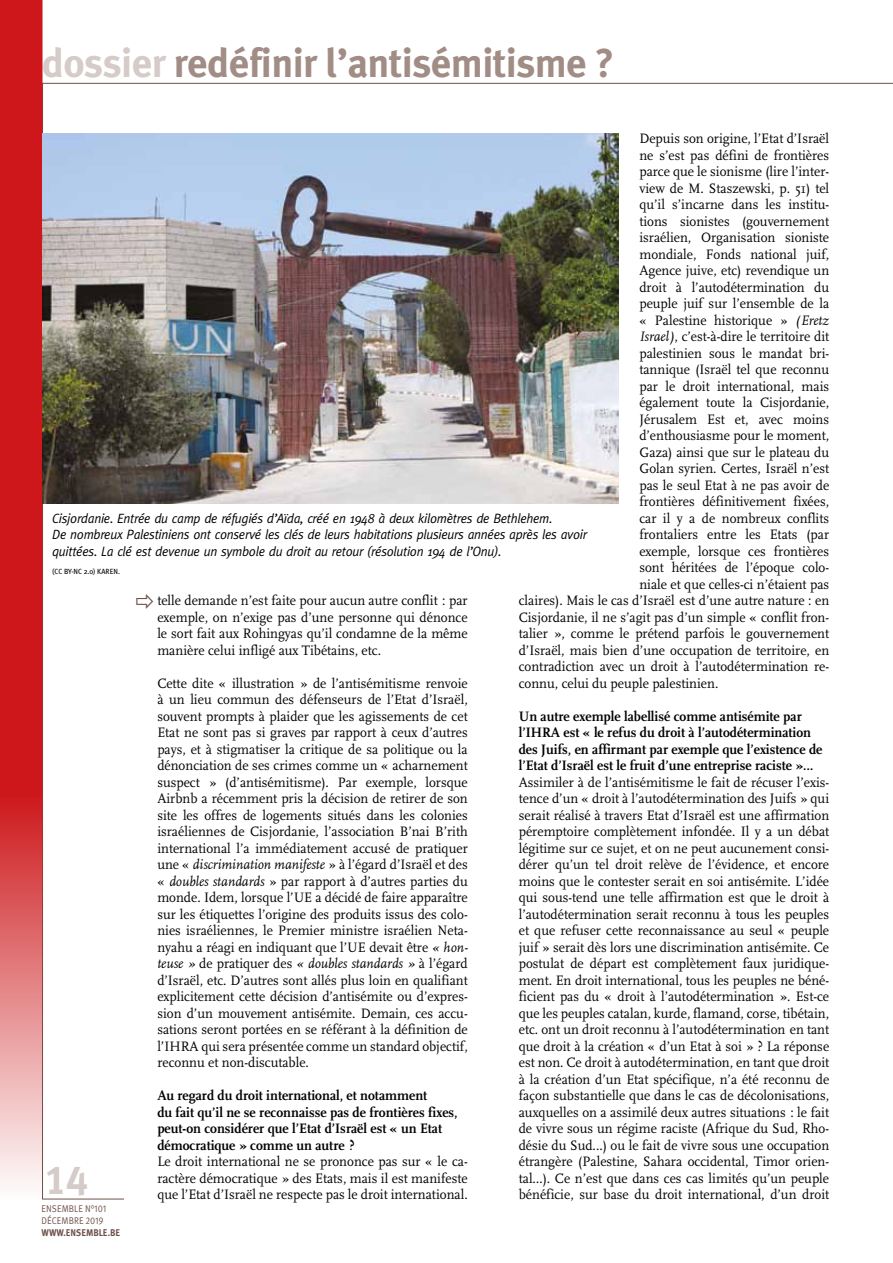
<style>
.page{position:relative;width:893px;height:1263px;background:#fff}
.page>*{position:absolute;margin:0;border:0;box-sizing:border-box;transform-origin:0 0}
.t1{font:700 40.5px "Meta Plus";letter-spacing:-.015em;color:#a28d86}
.t2{font:40.5px "Meta Plus Bold Caps";color:#d5cbc9}
.t3{font:14.25px/16.5px "FF Scala";color:#000;text-align:justify;scale:.95 1}
.t4{font:700 14.25px/16.5px "FF Scala";color:#000;scale:.95 1}
.t5{font:italic 13.5px/16.5px "Meta";letter-spacing:-.02em;color:#000;scale:.95 1}
.t6{font:9.75px/12px "Meta Pro";letter-spacing:.01em;color:#6f524b;scale:.9 1}
.t7{font:700 9.75px "Meta Plus";color:#6f524b;scale:.9 1}
.t8{font:7.5px "Meta Plus";letter-spacing:-.005em;color:#000;scale:.95 1}
.s1{color:#d5cbc9}
.s2{font-style:italic}
</style>
<div class="page">
<svg style="left:0;top:0;width:43px;height:1199px;background:#d33e40"></svg>
<img style="left:43px;top:133px;width:575px;height:370px">
<h1 class="t1" style="left:42px;top:39px;width:574px"><span class="s1">dossier</span> redéfinir l’antisémitisme ?</h1>
<p class="t3" style="left:639px;top:130px;width:201px">Depuis son origine, l’Etat d’Israël</p>
<p class="t3" style="left:639px;top:147px;width:201px">ne s’est pas défini de frontières</p>
<p class="t3" style="left:639px;top:163px;width:201px">parce que le sionisme (lire l’inter-</p>
<p class="t3" style="left:639px;top:180px;width:201px">view de M. Staszewski, p. 51) tel</p>
<p class="t3" style="left:639px;top:196px;width:201px">qu’il s’incarne dans les institu-</p>
<p class="t3" style="left:639px;top:213px;width:201px">tions sionistes (gouvernement</p>
<p class="t3" style="left:639px;top:229px;width:201px">israélien, Organisation sioniste</p>
<p class="t3" style="left:639px;top:246px;width:201px">mondiale, Fonds national juif,</p>
<p class="t3" style="left:639px;top:262px;width:201px">Agence juive, etc) revendique un</p>
<p class="t3" style="left:639px;top:279px;width:201px">droit à l’autodétermination du</p>
<p class="t3" style="left:639px;top:295px;width:201px">peuple juif sur l’ensemble de la</p>
<p class="t3" style="left:639px;top:312px;width:201px">« Palestine historique » <span class="s2">(Eretz</span></p>
<p class="t3" style="left:639px;top:328px;width:201px"><span class="s2">Israel)</span>, c’est-à-dire le territoire dit</p>
<p class="t3" style="left:639px;top:345px;width:201px">palestinien sous le mandat bri-</p>
<p class="t3" style="left:639px;top:361px;width:201px">tannique (Israël tel que reconnu</p>
<p class="t3" style="left:639px;top:378px;width:201px">par le droit international, mais</p>
<p class="t3" style="left:639px;top:395px;width:201px">également toute la Cisjordanie,</p>
<p class="t3" style="left:639px;top:411px;width:201px">Jérusalem Est et, avec moins</p>
<p class="t3" style="left:639px;top:428px;width:201px">d’enthousiasme pour le moment,</p>
<p class="t3" style="left:639px;top:444px;width:201px">Gaza) ainsi que sur le plateau du</p>
<p class="t3" style="left:639px;top:461px;width:201px">Golan syrien. Certes, Israël n’est</p>
<p class="t3" style="left:639px;top:477px;width:201px">pas le seul Etat à ne pas avoir de</p>
<p class="t3" style="left:639px;top:494px;width:201px">frontières définitivement fixées,</p>
<p class="t3" style="left:639px;top:510px;width:201px">car il y a de nombreux conflits</p>
<p class="t3" style="left:639px;top:527px;width:201px">frontaliers entre les Etats (par</p>
<p class="t3" style="left:639px;top:543px;width:201px">exemple, lorsque ces frontières</p>
<p class="t3" style="left:639px;top:560px;width:201px">sont héritées de l’époque colo-</p>
<p class="t3" style="left:639px;top:576px;width:201px">niale et que celles-ci n’étaient pas</p>
<p class="t3" style="left:519px;top:593px;width:328px">claires). Mais le cas d’Israël est d’une autre nature : en</p>
<p class="t3" style="left:519px;top:609px;width:328px">Cisjordanie, il ne s’agit pas d’un simple « conflit fron-</p>
<p class="t3" style="left:519px;top:626px;width:328px">talier », comme le prétend parfois le gouvernement</p>
<p class="t3" style="left:519px;top:642px;width:328px">d’Israël, mais bien d’une occupation de territoire, en</p>
<p class="t3" style="left:519px;top:659px;width:328px">contradiction avec un droit à l’autodétermination re-</p>
<p class="t3" style="left:519px;top:675px;width:212px">connu, celui du peuple palestinien.</p>
<p class="t4" style="left:519px;top:708px;width:321px">Un autre exemple labellisé comme antisémite par l’IHRA est « le refus du droit à l’autodétermination des Juifs, en affirmant par exemple que l’existence de l’Etat d’Israël est le fruit d’une entreprise raciste »…</p>
<p class="t3" style="left:519px;top:774px;width:328px">Assimiler à de l’antisémitisme le fait de récuser l’exis&shy;tence d’un « droit à l’autodétermination des Juifs » qui serait réalisé à travers Etat d’Israël est une affirmation péremptoire complètement infondée. Il y a un débat légitime sur ce sujet, et on ne peut aucunement consi&shy;dérer qu’un tel droit relève de l’évidence, et encore moins que le contester serait en soi antisémite. L’idée qui sous-tend une telle affirmation est que le droit à l’autodétermination serait reconnu à tous les peuples et que refuser cette reconnaissance au seul « peuple juif » serait dès lors une discrimination antisémite. Ce postulat de départ est complètement faux juridique&shy;ment. En droit international, tous les peuples ne béné&shy;ficient pas du « droit à l’autodétermination ». Est-ce que les peuples catalan, kurde, flamand, corse, tibétain, etc. ont un droit reconnu à l’autodétermination en tant que droit à la création « d’un Etat à soi » ? La réponse est non. Ce droit à autodétermination, en tant que droit à la création d’un Etat spécifique, n’a été reconnu de façon substantielle que dans le cas de décolonisations, auxquelles on a assimilé deux autres situations : le fait de vivre sous un régime raciste (Afrique du Sud, Rho&shy;désie du Sud...) ou le fait de vivre sous une occupation étrangère (Palestine, Sahara occidental, Timor orien&shy;tal…). Ce n’est que dans ces cas limités qu’un peuple bénéficie, sur base du droit international, d’un droit</p>
<p class="t5" style="left:52px;top:509px;width:564px">Cisjordanie. Entrée du camp de réfugiés d’Aïda, créé en 1948 à deux kilomètres de Bethlehem.<br>De nombreux Palestiniens ont conservé les clés de leurs habitations plusieurs années après les avoir quittées. La clé est devenue un symbole du droit au retour (résolution 194 de l’Onu).</p>
<p class="t8" style="left:52px;top:567px;width:57px">(CC BY-NC 2.0) KAREN</p>
<p class="t8" style="left:118px;top:567px;width:3px">.</p>
<p class="t3" style="left:157px;top:592px;width:328px">telle demande n’est faite pour aucun autre conflit : par exemple, on n’exige pas d’une personne qui dénonce le sort fait aux Rohingyas qu’il condamne de la même manière celui infligé aux Tibétains, etc.</p>
<p class="t3" style="left:157px;top:675px;width:328px">Cette dite « illustration » de l’antisémitisme renvoie à un lieu commun des défenseurs de l’Etat d’Israël, souvent prompts à plaider que les agissements de cet Etat ne sont pas si graves par rapport à ceux d’autres pays, et à stigmatiser la critique de sa politique ou la dénonciation de ses crimes comme un « acharnement suspect » (d’antisémitisme). Par exemple, lorsque Airbnb a récemment pris la décision de retirer de son site les offres de logements situés dans les colonies israéliennes de Cisjordanie, l’association B’nai B’rith international l’a immédiatement accusé de pratiquer une « <span class="s2">discrimination manifeste</span> » à l’égard d’Israël et des « <span class="s2">doubles standards</span> » par rapport à d’autres parties du monde. Idem, lorsque l’UE a décidé de faire apparaître sur les étiquettes l’origine des produits issus des colo&shy;nies israéliennes, le Premier ministre israélien Neta&shy;nyahu a réagi en indiquant que l’UE devait être <span class="s2">« hon&shy;teuse »</span> de pratiquer des <span class="s2">« doubles standards »</span> à l’égard d’Israël, etc. D’autres sont allés plus loin en qualifiant explicitement cette décision d’antisémite ou d’expres&shy;sion d’un mouvement antisémite. Demain, ces accu&shy;sations seront portées en se référant à la définition de l’IHRA qui sera présentée comme un standard objectif, reconnu et non-discutable.</p>
<p class="t4" style="left:157px;top:1087px;width:318px">Au regard du droit international, et notamment<br>du fait qu’il ne se reconnaisse pas de frontières fixes, peut-on considérer que l’Etat d’Israël est « un Etat démocratique » comme un autre ?</p>
<p class="t3" style="left:157px;top:1153px;width:328px">Le droit international ne se prononce pas sur « le ca&shy;ractère démocratique » des Etats, mais il est manifeste que l’Etat d’Israël ne respecte pas le droit international.</p>
<h1 class="t2" style="left:45px;top:1156px;width:45px">14</h1>
<p class="t6" style="left:42px;top:1203px;width:73px">ENSEMBLE N°101<br>DÉCEMBRE 2019</p>
<p class="t7" style="left:41px;top:1227px;width:89px">www.ensemble.be</p>
</div>
